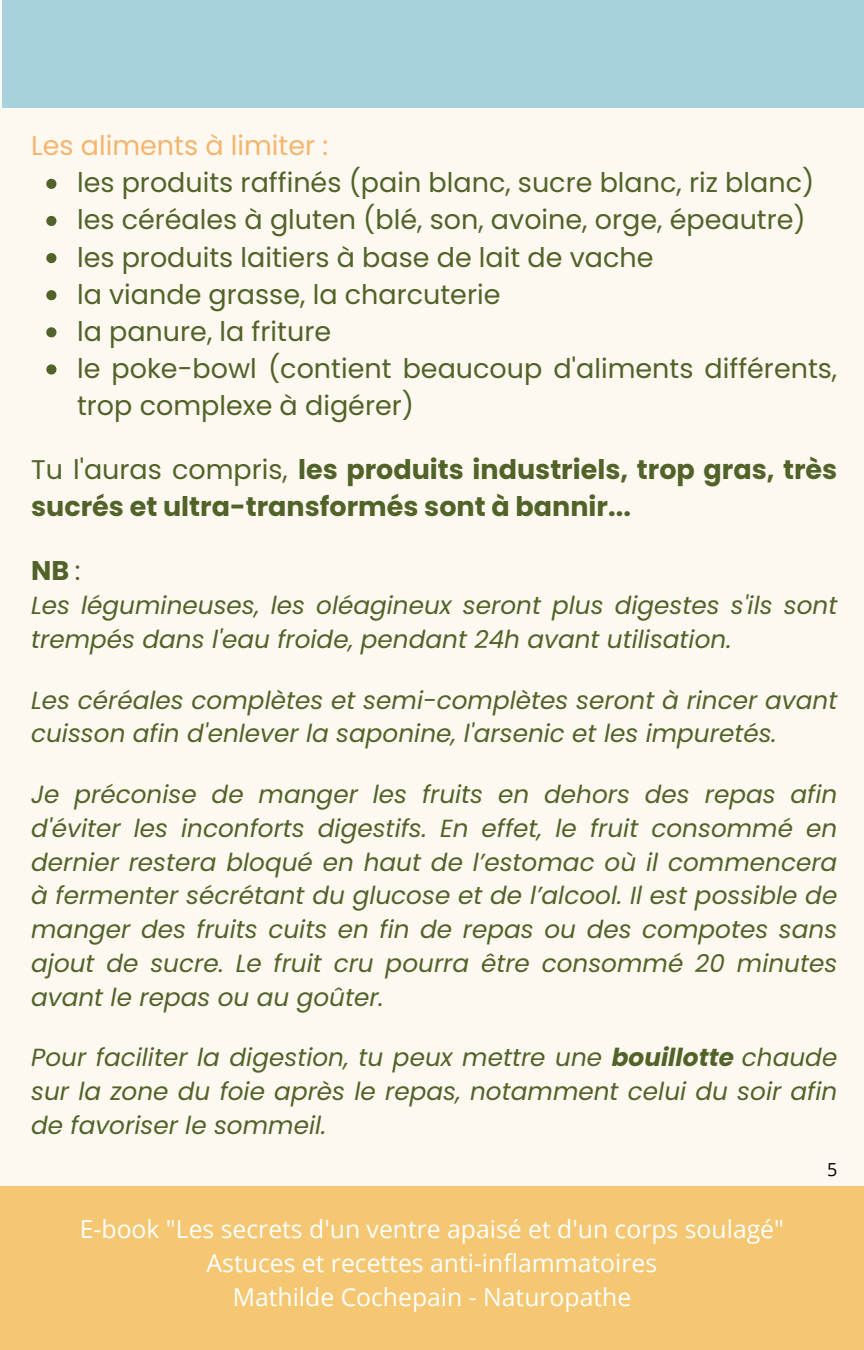
<style>
.page{position:relative;width:864px;height:1350px;background:#fdf8f0}
.page>*{position:absolute;margin:0;border:0;box-sizing:border-box;transform-origin:0 0}
.t1{font:27px/37.1px "Poppins";color:#516328}
.t2{font:700 27px/37.1px "Poppins";color:#516328}
.t3{font:27px "Poppins";color:#f4b56d}
.t4{font:italic 24.75px/33.8px "Poppins";color:#516328}
.t5{font:24.75px "Open Sans";color:#fcfffe}
.t6{font:18px "Open Sans";color:#000}
.s1{font-weight:400}
.s2{font-weight:700}
</style>
<div class="page">
<div style="left:2px;top:0;width:862px;height:108px;background:#a7d2dd"></div>
<div style="left:0;top:1186px;width:864px;height:164px;background:#f6c772"></div>
<svg style="left:46px;top:179px;width:10px;height:10px"></svg>
<svg style="left:46px;top:216px;width:10px;height:10px"></svg>
<svg style="left:46px;top:253px;width:10px;height:10px"></svg>
<svg style="left:46px;top:290px;width:10px;height:10px"></svg>
<svg style="left:46px;top:327px;width:10px;height:10px"></svg>
<svg style="left:46px;top:364px;width:10px;height:11px"></svg>
<p class="t3" style="left:31px;top:127px;width:299px">Les aliments à limiter :</p>
<p class="t1" style="left:77px;top:164px;width:739px">les produits raffinés (pain blanc, sucre blanc, riz blanc)</p>
<p class="t1" style="left:77px;top:201px;width:730px">les céréales à gluten (blé, son, avoine, orge, épeautre)</p>
<p class="t1" style="left:77px;top:239px;width:578px">les produits laitiers à base de lait de vache</p>
<p class="t1" style="left:77px;top:276px;width:425px">la viande grasse, la charcuterie</p>
<p class="t1" style="left:77px;top:313px;width:256px">la panure, la friture</p>
<p class="t1" style="left:77px;top:350px;width:762px">le poke-bowl (contient beaucoup d'aliments différents, trop complexe à digérer)</p>
<p class="t2" style="left:31px;top:451px;width:808px"><span class="s1">Tu l'auras compris,</span> les produits industriels, trop gras, très sucrés et ultra-transformés sont à bannir...</p>
<p class="t2" style="left:31px;top:552px;width:51px">NB<span class="s1">:</span></p>
<p class="t4" style="left:31px;top:589px;width:808px">Les légumineuses, les oléagineux seront plus digestes s'ils sont trempés dans l'eau froide, pendant 24h avant utilisation.</p>
<p class="t4" style="left:31px;top:683px;width:808px">Les céréales complètes et semi-complètes seront à rincer avant cuisson afin d'enlever la saponine, l'arsenic et les impuretés.</p>
<p class="t4" style="left:31px;top:778px;width:808px;text-align:justify">Je préconise de manger les fruits en dehors des repas afin d'éviter les inconforts digestifs. En effet, le fruit consommé en dernier restera bloqué en haut de l’estomac où il commencera à fermenter sécrétant du glucose et de l’alcool. Il est possible de manger des fruits cuits en fin de repas ou des compotes sans ajout de sucre. Le fruit cru pourra être consommé 20 minutes avant le repas ou au goûter.</p>
<p class="t4" style="left:31px;top:1041px;width:808px;text-align:justify">Pour faciliter la digestion, tu peux mettre une <span class="s2">bouillotte</span> chaude sur la zone du foie après le repas, notamment celui du soir afin de favoriser le sommeil.</p>
<p class="t5" style="left:80px;top:1212px;width:706px">E-book "Les secrets d'un ventre apaisé et d'un corps soulagé"</p>
<p class="t5" style="left:207px;top:1246px;width:452px">Astuces et recettes anti-inflammatoires</p>
<p class="t5" style="left:233px;top:1279px;width:400px">Mathilde Cochepain - Naturopathe</p>
<p class="t6" style="left:827px;top:1157px;width:12px">5</p>
</div>
